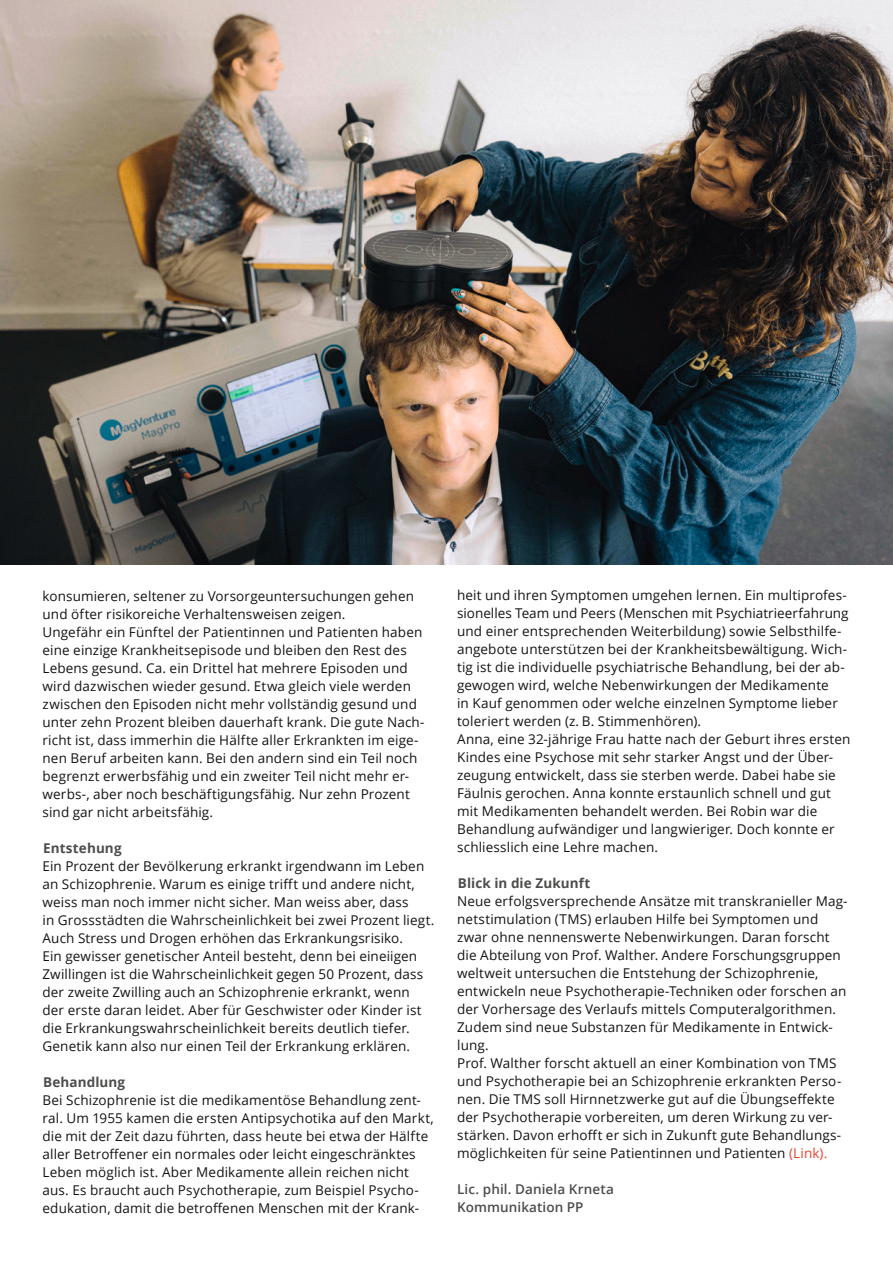
<style>
.page{position:relative;width:893px;height:1263px;background:#fff}
.page>*{position:absolute;margin:0;border:0;box-sizing:border-box;transform-origin:0 0}
.t1{font:13.5px/18px "Open Sans";letter-spacing:.01em;color:#131413}
.t2{font:700 13.5px "Open Sans";letter-spacing:.01em;color:#4d4d4c}
.t3{font:600 13.5px/18px "Open Sans";letter-spacing:.01em;color:#4d4d4c}
.s1{color:#e7412d}
</style>
<div class="page">
<img style="left:0;top:0;width:893px;height:565px">
<p class="t1" style="left:43px;top:586px;width:384px">konsumieren, seltener zu Vorsorgeuntersuchungen gehen und öfter risikoreiche Verhaltensweisen zeigen.<br>Ungefähr ein Fünftel der Patientinnen und Patienten haben eine einzige Krankheitsepisode und bleiben den Rest des Lebens gesund. Ca. ein Drittel hat mehrere Episoden und wird dazwischen wieder gesund. Etwa gleich viele werden zwischen den Episoden nicht mehr vollständig gesund und unter zehn Prozent bleiben dauerhaft krank. Die gute Nach&shy;richt ist, dass immerhin die Hälfte aller Erkrankten im eige&shy;nen Beruf arbeiten kann. Bei den andern sind ein Teil noch begrenzt erwerbsfähig und ein zweiter Teil nicht mehr er&shy;werbs-, aber noch beschäftigungsfähig. Nur zehn Prozent sind gar nicht arbeitsfähig.</p>
<p class="t2" style="left:43px;top:838px;width:80px">Entstehung</p>
<p class="t1" style="left:43px;top:856px;width:394px">Ein Prozent der Bevölkerung erkrankt irgendwann im Leben an Schizophrenie. Warum es einige trifft und andere nicht, weiss man noch immer nicht sicher. Man weiss aber, dass<br>in Grossstädten die Wahrscheinlichkeit bei zwei Prozent liegt.<br>Auch Stress und Drogen erhöhen das Erkrankungsrisiko.<br>Ein gewisser genetischer Anteil besteht, denn bei eineiigen Zwillingen ist die Wahrscheinlichkeit gegen 50 Prozent, dass der zweite Zwilling auch an Schizophrenie erkrankt, wenn der erste daran leidet. Aber für Geschwister oder Kinder ist die Erkrankungswahrscheinlichkeit bereits deutlich tiefer.<br>Genetik kann also nur einen Teil der Erkrankung erklären.</p>
<p class="t2" style="left:43px;top:1072px;width:84px">Behandlung</p>
<p class="t1" style="left:43px;top:1090px;width:393px">Bei Schizophrenie ist die medikamentöse Behandlung zent&shy;ral. Um 1955 kamen die ersten Antipsychotika auf den Markt, die mit der Zeit dazu führten, dass heute bei etwa der Hälfte aller Betroffener ein normales oder leicht eingeschränktes Leben möglich ist. Aber Medikamente allein reichen nicht aus. Es braucht auch Psychotherapie, zum Beispiel Psycho&shy;edukation, damit die betroffenen Menschen mit der Krank-</p>
<p class="t1" style="left:457px;top:586px;width:395px">heit und ihren Symptomen umgehen lernen. Ein multiprofes&shy;sionelles Team und Peers (Menschen mit Psychiatrieerfahrung und einer entsprechenden Weiterbildung) sowie Selbsthilfe&shy;angebote unterstützen bei der Krankheitsbewältigung. Wich&shy;tig ist die individuelle psychiatrische Behandlung, bei der ab&shy;gewogen wird, welche Nebenwirkungen der Medikamente<br>in Kauf genommen oder welche einzelnen Symptome lieber toleriert werden (z. B. Stimmenhören).<br>Anna, eine 32-jährige Frau hatte nach der Geburt ihres ersten Kindes eine Psychose mit sehr starker Angst und der Über&shy;zeugung entwickelt, dass sie sterben werde. Dabei habe sie Fäulnis gerochen. Anna konnte erstaunlich schnell und gut mit Medikamenten behandelt werden. Bei Robin war die Behandlung aufwändiger und langwieriger. Doch konnte er schliesslich eine Lehre machen.</p>
<p class="t2" style="left:458px;top:874px;width:134px">Blick in die Zukunft</p>
<p class="t1" style="left:457px;top:892px;width:392px">Neue erfolgsversprechende Ansätze mit transkranieller Mag&shy;netstimulation (TMS) erlauben Hilfe bei Symptomen und zwar ohne nennenswerte Nebenwirkungen. Daran forscht die Abteilung von Prof. Walther. Andere Forschungsgruppen weltweit untersuchen die Entstehung der Schizophrenie, entwickeln neue Psychotherapie-Techniken oder forschen an der Vorhersage des Verlaufs mittels Computeralgorithmen.<br>Zudem sind neue Substanzen für Medikamente in Entwick&shy;lung.<br>Prof. Walther forscht aktuell an einer Kombination von TMS und Psychotherapie bei an Schizophrenie erkrankten Perso&shy;nen. Die TMS soll Hirnnetzwerke gut auf die Übungseffekte der Psychotherapie vorbereiten, um deren Wirkung zu ver&shy;stärken. Davon erhofft er sich in Zukunft gute Behandlungs&shy;möglichkeiten für seine Patientinnen und Patienten <span class="s1">(Link).</span></p>
<p class="t3" style="left:457px;top:1180px;width:158px">Lic. phil. Daniela Krneta<br>Kommunikation PP</p>
</div>
